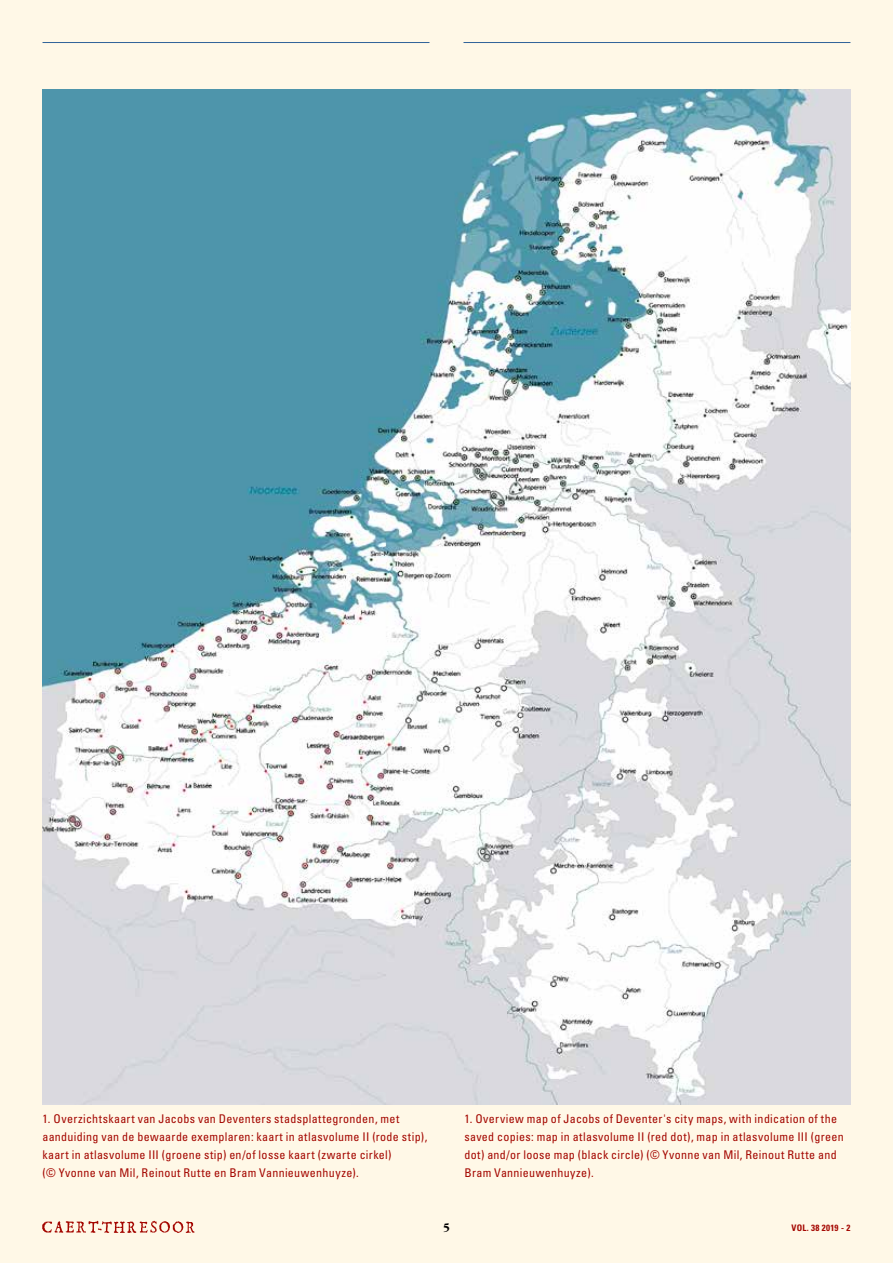
<style>
.page{position:relative;width:893px;height:1263px;background:#fff8e7}
.page>*{position:absolute;margin:0;border:0;box-sizing:border-box;transform-origin:0 0}
.t1{font:condensed 12px/18px "Univers";letter-spacing:.03em;color:#a40600}
.t2{font:700 12px "Garamond";color:#000}
.t3{font:700 condensed 9px "Univers";letter-spacing:.025em;color:#a40600}
</style>
<div class="page">
<hr style="left:43px;top:42px;width:386px;height:1px;background:#2f6399">
<hr style="left:463px;top:42px;width:387px;height:1px;background:#2f6399">
<img style="left:42px;top:1220px;width:153px;height:13px">
<img style="left:43px;top:89px;width:807px;height:1016px">
<p class="t1" style="left:43px;top:1109px;width:386px">1. Overzichtskaart van Jacobs van Deventers stadsplattegronden, met aanduiding van de bewaarde exemplaren: kaart in atlasvolume II (rode stip), kaart in atlasvolume III (groene stip) en/of losse kaart (zwarte cirkel)<br>(© Yvonne van Mil, Reinout Rutte en Bram Vannieuwenhuyze).</p>
<p class="t1" style="left:464px;top:1109px;width:381px">1. Overview map of Jacobs of Deventer's city maps, with indication of the saved copies: map in atlasvolume II (red dot), map in atlasvolume III (green dot) and/or loose map (black circle) (© Yvonne van Mil, Reinout Rutte and Bram Vannieuwenhuyze).</p>
<p class="t2" style="left:443px;top:1220px;width:8px">5</p>
<p class="t3" style="left:792px;top:1222px;width:60px">VOL. 38 2019 - 2</p>
</div>
